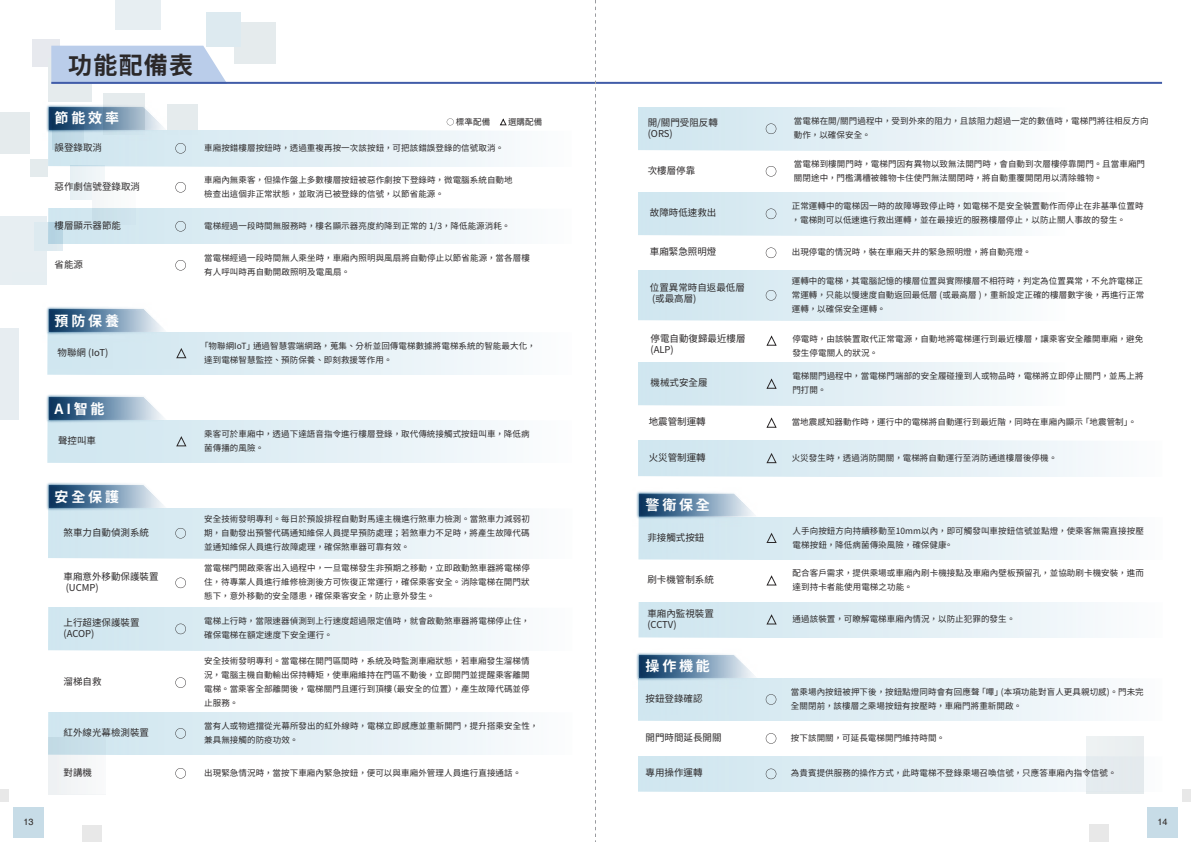
<style>
.page{position:relative;width:1191px;height:842px;background:#fff}
.page>*{position:absolute;margin:0;border:0;box-sizing:border-box;transform-origin:0 0}
.t1{font:24px "Gen Yo Gothic TW B";letter-spacing:.05em;color:#2b2829}
.t2{font:14px "Gen Yo Gothic TW B";letter-spacing:.2em;color:#fff}
.t3{font:9.5px/11.4px "Noto Sans CJ Ktc";color:#2b2829}
.t4{font:9px "Helvetica";color:#2c2522}
.t5{font:8.5px/14px "Noto Sans CJ Ktc";letter-spacing:.01em;color:#2b2829}
</style>
<div class="page">
<div style="left:13px;top:807px;width:31px;height:30px;background:#c7dce7"></div>
<div style="left:0;top:790px;width:9px;height:12px;background:#e8e8e8"></div>
<div style="left:83px;top:826px;width:19px;height:16px;background:#e8e8e8"></div>
<div style="left:1085px;top:736px;width:58px;height:58px;background:#ebeff1"></div>
<div style="left:1147px;top:807px;width:30px;height:30px;background:#c7dce7"></div>
<div style="left:1183px;top:789px;width:8px;height:12px;background:#e8e8e8"></div>
<div style="left:1089px;top:825px;width:20px;height:17px;background:#e8e8e8"></div>
<div style="left:0;top:216px;width:46px;height:68px;background:#e7eef2"></div>
<div style="left:116px;top:0;width:45px;height:29px;background:#e7eef2"></div>
<div style="left:0;top:328px;width:19px;height:92px;background:#e7edf1"></div>
<div style="left:30px;top:159px;width:18px;height:17px;background:#e4ebed"></div>
<div style="left:32px;top:39px;width:28px;height:28px;background:#e7e9ee"></div>
<div style="left:35px;top:222px;width:28px;height:28px;background:#ddeaf0"></div>
<div style="left:0;top:112px;width:30px;height:42px;background:#e5ebed"></div>
<div style="left:234px;top:22px;width:42px;height:41px;background:#e5ebed"></div>
<div style="left:49px;top:59px;width:43px;height:43px;background:#e5ebed"></div>
<div style="left:206px;top:12px;width:34px;height:34px;background:#ddeaf0"></div>
<svg style="left:766px;top:166px;width:10px;height:11px"></svg>
<svg style="left:766px;top:209px;width:10px;height:10px"></svg>
<svg style="left:766px;top:247px;width:10px;height:11px"></svg>
<svg style="left:766px;top:290px;width:10px;height:11px"></svg>
<svg style="left:766px;top:123px;width:10px;height:11px"></svg>
<svg style="left:766px;top:453px;width:11px;height:4px"></svg>
<svg style="left:766px;top:417px;width:11px;height:11px"></svg>
<svg style="left:766px;top:378px;width:11px;height:11px"></svg>
<svg style="left:766px;top:335px;width:11px;height:11px"></svg>
<img style="left:636px;top:637px;width:158px;height:77px">
<svg style="left:766px;top:694px;width:10px;height:11px"></svg>
<svg style="left:766px;top:733px;width:10px;height:11px"></svg>
<svg style="left:766px;top:769px;width:10px;height:10px"></svg>
<img style="left:636px;top:457px;width:158px;height:96px">
<svg style="left:766px;top:533px;width:11px;height:10px"></svg>
<svg style="left:766px;top:575px;width:11px;height:11px"></svg>
<svg style="left:766px;top:614px;width:11px;height:11px"></svg>
<img style="left:12px;top:272px;width:152px;height:88px">
<img style="left:48px;top:332px;width:450px;height:43px">
<svg style="left:176px;top:348px;width:11px;height:10px"></svg>
<img style="left:46px;top:360px;width:158px;height:89px">
<img style="left:48px;top:420px;width:450px;height:43px">
<svg style="left:176px;top:436px;width:11px;height:11px"></svg>
<img style="left:48px;top:130px;width:455px;height:156px">
<img style="left:204px;top:131px;width:299px;height:35px">
<img style="left:48px;top:209px;width:455px;height:35px">
<img style="left:46px;top:71px;width:158px;height:96px">
<svg style="left:447px;top:118px;width:7px;height:7px"></svg>
<svg style="left:500px;top:119px;width:6px;height:6px"></svg>
<svg style="left:175px;top:143px;width:11px;height:11px"></svg>
<svg style="left:175px;top:182px;width:11px;height:11px"></svg>
<svg style="left:175px;top:221px;width:11px;height:11px"></svg>
<svg style="left:175px;top:260px;width:11px;height:11px"></svg>
<img style="left:46px;top:449px;width:158px;height:96px">
<svg style="left:175px;top:528px;width:11px;height:10px"></svg>
<svg style="left:175px;top:577px;width:11px;height:11px"></svg>
<svg style="left:175px;top:677px;width:11px;height:11px"></svg>
<svg style="left:175px;top:728px;width:11px;height:11px"></svg>
<svg style="left:175px;top:768px;width:11px;height:11px"></svg>
<svg style="left:175px;top:624px;width:11px;height:10px"></svg>
<svg style="left:51px;top:46px;width:176px;height:36px;background:#bed0eb"></svg>
<hr style="left:51px;top:82px;width:1111px;height:2px;background:#415ca8">
<svg style="left:595px;top:0;width:1px;height:842px"></svg>
<h1 class="t1" style="left:68px;top:51px;width:126px">功能配備表</h1>
<h2 class="t2" style="left:55px;top:110px;width:66px">節能效率</h2>
<p class="t3" style="left:55px;top:142px;width:49px">誤登錄取消</p>
<p class="t3" style="left:55px;top:181px;width:87px">惡作劇信號登錄取消</p>
<p class="t5" style="left:456px;top:115px;width:36px">標準配備</p>
<p class="t5" style="left:508px;top:115px;width:36px">選購配備</p>
<p class="t5" style="left:204px;top:141px;width:301px">車廂按錯樓層按鈕時 ， 透過重複再按一次該按鈕 ， 可把該錯誤登錄的信號取消 。</p>
<p class="t5" style="left:204px;top:173px;width:310px">車廂內無乘客 ， 但操作盤上多數樓層按鈕被惡作劇按下登錄時 ， 微電腦系統自動地檢查出這個非正常狀態 ， 並取消已被登錄的信號 ， 以節省能源 。</p>
<p class="t3" style="left:55px;top:220px;width:68px">樓層顯示器節能</p>
<p class="t5" style="left:204px;top:219px;width:308px">電梯經過一段時間無服務時 ， 樓名顯示器亮度約降到正常的 1/3 ， 降低能源消耗 。</p>
<p class="t3" style="left:55px;top:259px;width:30px">省能源</p>
<p class="t5" style="left:204px;top:251px;width:327px">當電梯經過一段時間無人乘坐時 ， 車廂內照明與風扇將自動停止以節省能源 ， 當各層樓有人呼叫時再自動開啟照明及電風扇 。</p>
<h2 class="t2" style="left:55px;top:313px;width:66px">預防保養</h2>
<p class="t3" style="left:58px;top:347px;width:52px">物聯網 (IoT)</p>
<p class="t5" style="left:204px;top:339px;width:333px;text-indent:-4px">「物聯網IoT」通過智慧雲端網路 ， 蒐集 、 分析並回傳電梯數據將電梯系統的智能最大化 ，達到電梯智慧監控 、 預防保養 、 即刻救援等作用 。</p>
<h2 class="t2" style="left:55px;top:401px;width:51px">AI智能</h2>
<p class="t3" style="left:58px;top:435px;width:39px">聲控叫車</p>
<p class="t5" style="left:204px;top:427px;width:327px">乘客可於車廂中 ， 透過下達語音指令進行樓層登錄 ， 取代傳統接觸式按鈕叫車 ， 降低病菌傳播的風險 。</p>
<h2 class="t2" style="left:55px;top:489px;width:66px">安全保護</h2>
<p class="t3" style="left:64px;top:527px;width:87px">煞車力自動偵測系統</p>
<p class="t3" style="left:64px;top:571px;width:96px">車廂意外移動保護裝置(UCMP)</p>
<p class="t3" style="left:64px;top:617px;width:77px">上行超速保護裝置(ACOP)</p>
<p class="t3" style="left:64px;top:676px;width:39px">溜梯自救</p>
<p class="t3" style="left:64px;top:727px;width:87px">紅外線光幕檢測裝置</p>
<p class="t3" style="left:64px;top:767px;width:30px">對講機</p>
<p class="t5" style="left:204px;top:512px;width:327px;text-align:justify">安全技術發明專利 。 每日於預設排程自動對馬達主機進行煞車力檢測 。 當煞車力減弱初期 ， 自動發出預警代碼通知維保人員提早預防處理 ； 若煞車力不足時 ， 將產生故障代碼並通知維保人員進行故障處理 ， 確保煞車器可靠有效 。</p>
<p class="t5" style="left:204px;top:561px;width:327px;text-align:justify">當電梯門開啟乘客出入過程中 ， 一旦電梯發生非預期之移動 ， 立即啟動煞車器將電梯停住 ， 待專業人員進行維修檢測後方可恢復正常運行 ， 確保乘客安全 。 消除電梯在開門狀態下 ， 意外移動的安全隱患 ， 確保乘客安全 ， 防止意外發生 。</p>
<p class="t5" style="left:204px;top:614px;width:327px">電梯上行時 ， 當限速器偵測到上行速度超過限定值時 ， 就會啟動煞車器將電梯停止住 ，確保電梯在額定速度下安全運行 。</p>
<p class="t5" style="left:204px;top:654px;width:327px;text-align:justify">安全技術發明專利 。 當電梯在開門區間時 ， 系統及時監測車廂狀態 ， 若車廂發生溜梯情況 ， 電腦主機自動輸出保持轉矩 ， 使車廂維持在門區不動後 ， 立即開門並提醒乘客離開電梯 。 當乘客全部離開後 ， 電梯關門且運行到頂樓（最安全的位置）， 產生故障代碼並停止服務 。</p>
<p class="t5" style="left:204px;top:719px;width:336px">當有人或物遮擋從光幕所發出的紅外線時 ， 電梯立即感應並重新開門 ， 提升搭乘安全性 ，兼具無接觸的防疫功效 。</p>
<p class="t5" style="left:204px;top:766px;width:318px">出現緊急情況時 ， 當按下車廂內緊急按鈕 ， 便可以與車廂外管理人員進行直接通話 。</p>
<p class="t3" style="left:648px;top:117px;width:72px">開/關門受阻反轉(ORS)</p>
<p class="t3" style="left:648px;top:165px;width:49px">次樓層停靠</p>
<p class="t3" style="left:650px;top:207px;width:68px">故障時低速救出</p>
<p class="t3" style="left:650px;top:246px;width:68px">車廂緊急照明燈</p>
<p class="t3" style="left:650px;top:282px;width:96px">位置異常時自返最低層(或最高層)</p>
<p class="t5" style="left:794px;top:114px;width:356px">當電梯在開/關門過程中 ， 受到外來的阻力 ， 且該阻力超過一定的數值時 ， 電梯門將往相反方向動作 ， 以確保安全 。</p>
<p class="t5" style="left:794px;top:157px;width:353px">當電梯到樓開門時 ， 電梯門因有異物以致無法開門時 ， 會自動到次層樓停靠開門 。 且當車廂門關閉途中 ， 門檻溝槽被雜物卡住使門無法關閉時 ， 將自動重覆開閉用以清除雜物 。</p>
<p class="t5" style="left:791px;top:199px;width:353px">正常運轉中的電梯因一時的故障導致停止時 ， 如電梯不是安全裝置動作而停止在非基準位置時， 電梯則可以低速進行救出運轉 ， 並在最接近的服務樓層停止 ， 以防止關人事故的發生 。</p>
<p class="t5" style="left:791px;top:245px;width:241px">出現停電的情況時 ， 裝在車廂天井的緊急照明燈 ， 將自動亮燈 。</p>
<p class="t5" style="left:791px;top:274px;width:354px">運轉中的電梯 ， 其電腦記憶的樓層位置與實際樓層不相符時 ， 判定為位置異常 ， 不允許電梯正常運轉 ， 只能以慢速度自動返回最低層 (或最高層 ) ， 重新設定正確的樓層數字後 ， 再進行正常運轉 ， 以確保安全運轉 。</p>
<p class="t3" style="left:650px;top:333px;width:96px">停電自動復歸最近樓層(ALP)</p>
<p class="t5" style="left:792px;top:332px;width:352px">停電時 ， 由該裝置取代正常電源 ， 自動地將電梯運行到最近樓層 ， 讓乘客安全離開車廂 ， 避免發生停電關人的狀況 。</p>
<p class="t5" style="left:792px;top:369px;width:353px">電梯關門過程中 ， 當電梯門端部的安全履碰撞到人或物品時 ， 電梯將立即停止關門 ， 並馬上將門打開 。</p>
<p class="t3" style="left:648px;top:416px;width:58px">地震管制運轉</p>
<p class="t3" style="left:648px;top:452px;width:58px">火災管制運轉</p>
<p class="t3" style="left:650px;top:377px;width:58px">機械式安全履</p>
<p class="t5" style="left:791px;top:415px;width:346px">當地震感知器動作時 ， 運行中的電梯將自動運行到最近階 ， 同時在車廂內顯示 「地震管制」。</p>
<p class="t5" style="left:791px;top:451px;width:267px">火災發生時 ， 透過消防開關 ， 電梯將自動運行至消防通道樓層後停機 。</p>
<h2 class="t2" style="left:645px;top:497px;width:66px">警衛保全</h2>
<p class="t3" style="left:647px;top:532px;width:58px">非接觸式按鈕</p>
<p class="t3" style="left:647px;top:574px;width:68px">刷卡機管制系統</p>
<p class="t3" style="left:647px;top:608px;width:68px">車廂內監視裝置(CCTV)</p>
<p class="t5" style="left:792px;top:524px;width:353px">人手向按鈕方向持續移動至10mm以內 ， 即可觸發叫車按鈕信號並點燈 ， 使乘客無需直接按壓電梯按鈕 ， 降低病菌傳染風險 ， 確保健康。</p>
<p class="t5" style="left:792px;top:566px;width:353px">配合客戶需求 ， 提供乘場或車廂內刷卡機接點及車廂內壁板預留孔 ， 並協助刷卡機安裝 ， 進而達到持卡者能使用電梯之功能 。</p>
<p class="t5" style="left:792px;top:612px;width:224px">通過該裝置 ， 可瞭解電梯車廂內情況 ， 以防止犯罪的發生 。</p>
<h2 class="t2" style="left:645px;top:658px;width:66px">操作機能</h2>
<p class="t3" style="left:645px;top:693px;width:58px">按鈕登錄確認</p>
<p class="t3" style="left:645px;top:732px;width:77px">開門時間延長開關</p>
<p class="t5" style="left:791px;top:731px;width:156px">按下該開關 ， 可延長電梯開門維持時間 。</p>
<p class="t5" style="left:791px;top:685px;width:354px">當乘場內按鈕被押下後 ， 按鈕點燈同時會有回應聲 「嗶」(本項功能對盲人更具親切感) 。 門未完全關閉前 ， 該樓層之乘場按鈕有按壓時 ， 車廂門將重新開啟 。</p>
<p class="t3" style="left:645px;top:767px;width:58px">專用操作運轉</p>
<p class="t5" style="left:791px;top:766px;width:327px">為貴賓提供服務的操作方式 ， 此時電梯不登錄乘場召喚信號 ， 只應答車廂內指令信號 。</p>
<p class="t4" style="left:23px;top:818px;width:12px">13</p>
<p class="t4" style="left:1157px;top:818px;width:12px">14</p>
</div>
